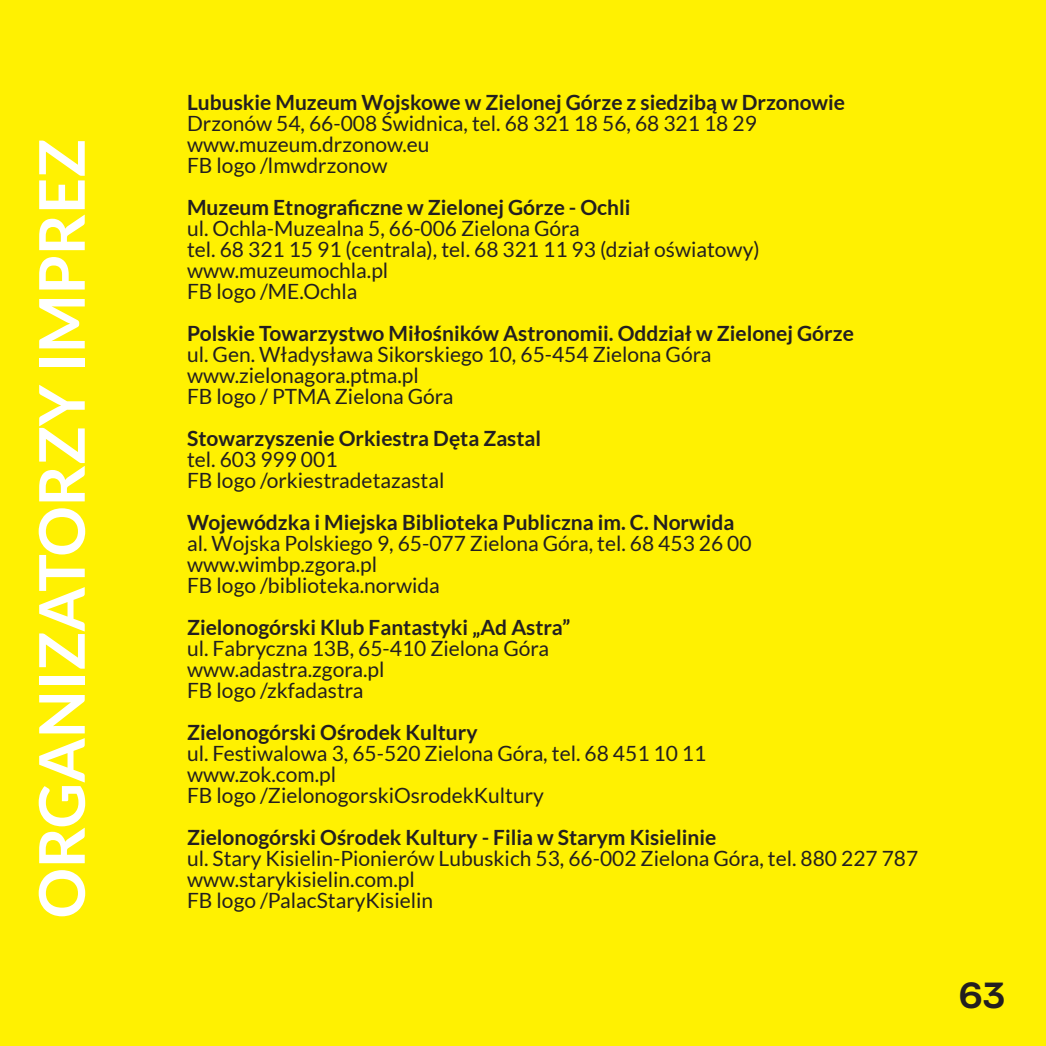
<style>
.page{position:relative;width:1046px;height:1046px;background:#fff101}
.page>*{position:absolute;margin:0;border:0;box-sizing:border-box;transform-origin:0 0}
.t1{font:700 63px "Lato";color:#fff}
.t2{font:700 36px "Zona Pro";color:#231f20}
.t3{font:21px/21px "Lato";color:#231f20}
.t4{font:700 21px "Lato";color:#231f20}
</style>
<div class="page">
<h1 class="t1" style="left:26px;top:918px;width:781px;rotate:-90deg">ORGANIZATORZY IMPREZ</h1>
<p class="t4" style="left:187px;top:91px;width:660px">Lubuskie Muzeum Wojskowe w Zielonej Górze z siedzibą w Drzonowie</p>
<p class="t3" style="left:187px;top:113px;width:571px">Drzonów 54, 66-008 Świdnica, tel. 68 321 18 56, 68 321 18 29 www.muzeum.drzonow.eu<br>FB logo /lmwdrzonow</p>
<p class="t4" style="left:187px;top:196px;width:445px">Muzeum Etnograficzne w Zielonej Górze - Ochli</p>
<p class="t3" style="left:187px;top:218px;width:574px">ul. Ochla-Muzealna 5, 66-006 Zielona Góra<br>tel. 68 321 15 91 (centrala), tel. 68 321 11 93 (dział oświatowy) www.muzeumochla.pl<br>FB logo /ME.Ochla</p>
<p class="t4" style="left:187px;top:322px;width:668px">Polskie Towarzystwo Miłośników Astronomii. Oddział w Zielonej Górze</p>
<p class="t3" style="left:187px;top:344px;width:526px">ul. Gen. Władysława Sikorskiego 10, 65-454 Zielona Góra www.zielonagora.ptma.pl<br>FB logo / PTMA Zielona Góra</p>
<p class="t4" style="left:187px;top:427px;width:356px">Stowarzyszenie Orkiestra Dęta Zastal</p>
<p class="t3" style="left:187px;top:449px;width:259px">tel. 603 999 001<br>FB logo /orkiestradetazastal</p>
<p class="t4" style="left:187px;top:511px;width:549px">Wojewódzka i Miejska Biblioteka Publiczna im. C. Norwida</p>
<p class="t3" style="left:187px;top:533px;width:566px">al. Wojska Polskiego 9, 65-077 Zielona Góra, tel. 68 453 26 00 www.wimbp.zgora.pl<br>FB logo /biblioteka.norwida</p>
<p class="t4" style="left:187px;top:616px;width:385px">Zielonogórski Klub Fantastyki „Ad Astra”</p>
<p class="t3" style="left:187px;top:638px;width:364px">ul. Fabryczna 13B, 65-410 Zielona Góra www.adastra.zgora.pl<br>FB logo /zkfadastra</p>
<p class="t4" style="left:187px;top:721px;width:292px">Zielonogórski Ośrodek Kultury</p>
<p class="t3" style="left:187px;top:743px;width:521px">ul. Festiwalowa 3, 65-520 Zielona Góra, tel. 68 451 10 11 www.zok.com.pl<br>FB logo /ZielonogorskiOsrodekKultury</p>
<p class="t4" style="left:187px;top:826px;width:531px">Zielonogórski Ośrodek Kultury - Filia w Starym Kisielinie</p>
<p class="t3" style="left:187px;top:848px;width:733px">ul. Stary Kisielin-Pionierów Lubuskich 53, 66-002 Zielona Góra, tel. 880 227 787 www.starykisielin.com.pl</p>
<p class="t3" style="left:187px;top:890px;width:248px">FB logo /PalacStaryKisielin</p>
<h2 class="t2" style="left:959px;top:973px;width:48px">63</h2>
</div>
